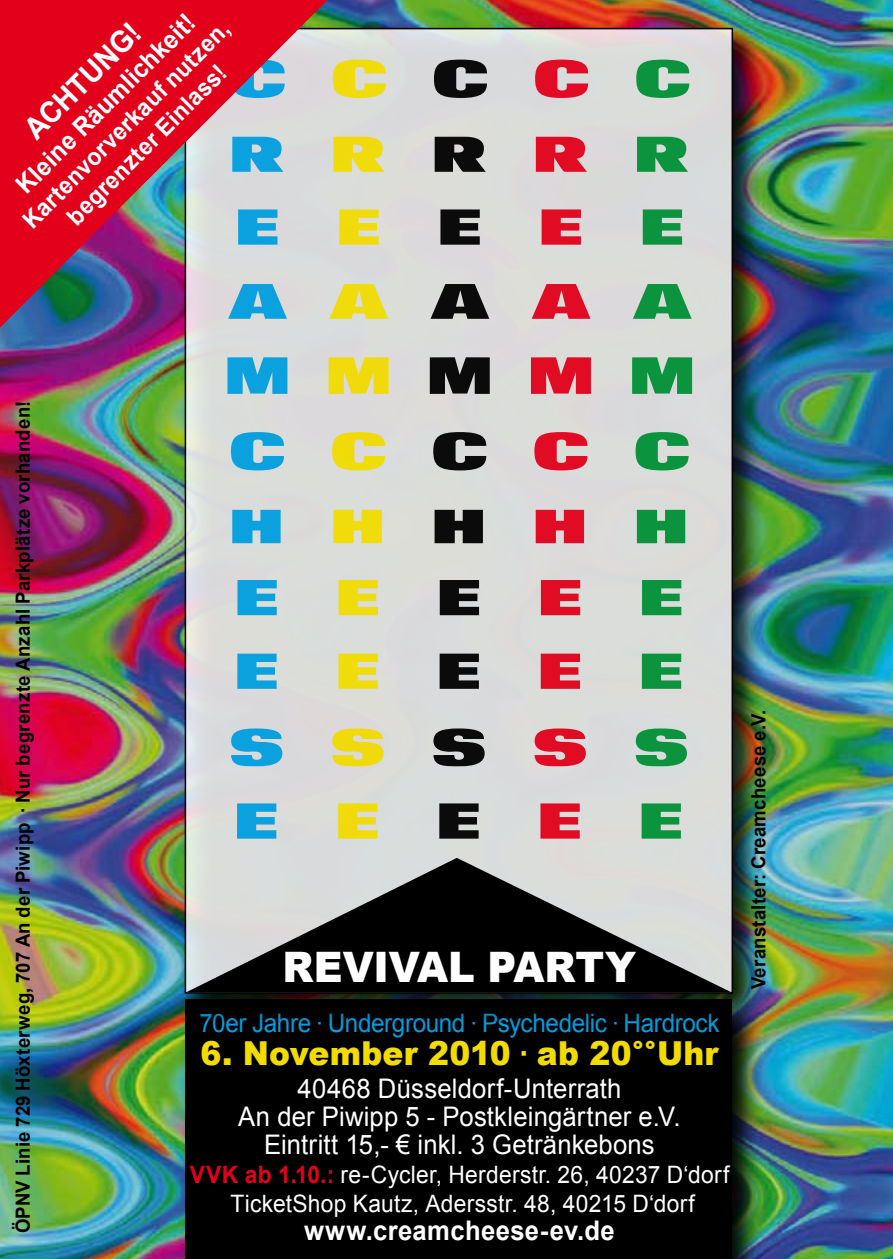
<style>
.page{position:relative;width:893px;height:1259px;background:#fff}
.page>*{position:absolute;margin:0;border:0;box-sizing:border-box;transform-origin:0 0}
.t1{font:900 42px "Arial";letter-spacing:-.005em;color:#fff;scale:.95 1}
.t2{font:900 33px "Arial";letter-spacing:.01em;color:#f2db00;scale:.95 1}
.t3{font:700 30px "Arial";color:#fff;scale:.95 1}
.t4{font:27px/27.9px "Arial";letter-spacing:.01em;color:#fff;text-align:center;scale:.95 1}
.t5{font:700 27px "Arial";letter-spacing:.015em;color:#fff;scale:.95 1}
.t6{font:25.5px "Arial";letter-spacing:-.015em;color:#009ee0;scale:.95 1}
.t7{font:700 25.5px "Arial";color:#fff;scale:.95 1}
.t8{font:24px/28.8px "Arial";letter-spacing:.015em;color:#fff;text-align:center;scale:.95 1}
.t9{font:700 24px/28.8px "Arial";color:#fff;text-align:center;scale:.95 1}
.t10{font:700 19.5px "Arial";letter-spacing:.015em;color:#000;scale:.95 1}
.s1{font-weight:700}
.s2{font-weight:700;color:#e2001a}
</style>
<div class="page">
<img style="left:0;top:0;width:893px;height:1259px">
<div style="left:179px;top:993px;width:582px;height:266px;background:#000;opacity:.95"></div>
<div style="left:186px;top:999px;width:546px;height:260px;background:#000"></div>
<div style="left:179px;top:22px;width:585px;height:1001px;background:#000;opacity:.95"></div>
<div style="left:185px;top:29px;width:547px;height:964px;background:#dadcda"></div>
<svg style="left:186px;top:858px;width:545px;height:134px"></svg>
<svg style="left:232px;top:510px;width:49px;height:33px;background:#25a8de"></svg>
<svg style="left:231px;top:728px;width:51px;height:39px"></svg>
<svg style="left:237px;top:580px;width:40px;height:35px"></svg>
<svg style="left:237px;top:653px;width:40px;height:36px"></svg>
<svg style="left:237px;top:803px;width:39px;height:35px"></svg>
<svg style="left:231px;top:432px;width:53px;height:38px"></svg>
<svg style="left:227px;top:357px;width:60px;height:37px;background:#28a9de"></svg>
<svg style="left:339px;top:209px;width:40px;height:36px"></svg>
<svg style="left:329px;top:284px;width:59px;height:35px"></svg>
<svg style="left:333px;top:60px;width:53px;height:38px"></svg>
<svg style="left:333px;top:137px;width:52px;height:35px;background:#ebda30"></svg>
<svg style="left:333px;top:510px;width:49px;height:33px;background:#eddb25"></svg>
<svg style="left:332px;top:728px;width:51px;height:39px"></svg>
<svg style="left:339px;top:580px;width:39px;height:35px"></svg>
<svg style="left:338px;top:653px;width:40px;height:36px"></svg>
<svg style="left:338px;top:803px;width:39px;height:35px"></svg>
<svg style="left:332px;top:432px;width:53px;height:38px"></svg>
<svg style="left:329px;top:357px;width:60px;height:37px;background:#edda28"></svg>
<svg style="left:440px;top:209px;width:40px;height:36px"></svg>
<svg style="left:430px;top:284px;width:59px;height:35px"></svg>
<svg style="left:434px;top:60px;width:53px;height:38px"></svg>
<svg style="left:435px;top:137px;width:51px;height:35px;background:#2f2f2e"></svg>
<svg style="left:435px;top:510px;width:48px;height:33px;background:#232323"></svg>
<svg style="left:433px;top:728px;width:52px;height:39px"></svg>
<svg style="left:440px;top:580px;width:39px;height:35px"></svg>
<svg style="left:440px;top:653px;width:39px;height:36px"></svg>
<svg style="left:439px;top:803px;width:40px;height:35px"></svg>
<svg style="left:433px;top:432px;width:53px;height:38px"></svg>
<svg style="left:430px;top:357px;width:60px;height:37px;background:#272727"></svg>
<svg style="left:542px;top:209px;width:39px;height:36px"></svg>
<svg style="left:532px;top:284px;width:58px;height:35px"></svg>
<svg style="left:535px;top:60px;width:53px;height:38px"></svg>
<svg style="left:536px;top:137px;width:51px;height:35px;background:#e02d42"></svg>
<svg style="left:536px;top:510px;width:48px;height:33px;background:#e02338"></svg>
<svg style="left:535px;top:728px;width:51px;height:39px"></svg>
<svg style="left:541px;top:580px;width:39px;height:35px"></svg>
<svg style="left:541px;top:653px;width:39px;height:36px"></svg>
<svg style="left:540px;top:803px;width:40px;height:35px"></svg>
<svg style="left:534px;top:432px;width:53px;height:38px"></svg>
<svg style="left:531px;top:357px;width:60px;height:37px;background:#e0273b"></svg>
<svg style="left:643px;top:209px;width:39px;height:36px"></svg>
<svg style="left:633px;top:284px;width:59px;height:35px"></svg>
<svg style="left:636px;top:60px;width:53px;height:38px"></svg>
<svg style="left:637px;top:137px;width:51px;height:35px;background:#2d9e58"></svg>
<svg style="left:637px;top:510px;width:48px;height:33px;background:#239b50"></svg>
<svg style="left:636px;top:728px;width:51px;height:39px"></svg>
<svg style="left:642px;top:580px;width:39px;height:35px"></svg>
<svg style="left:642px;top:653px;width:39px;height:36px"></svg>
<svg style="left:642px;top:803px;width:39px;height:35px"></svg>
<svg style="left:636px;top:432px;width:53px;height:38px"></svg>
<svg style="left:632px;top:357px;width:60px;height:37px;background:#279c53"></svg>
<svg style="left:0;top:0;width:328px;height:328px;fill:#e20122"></svg>
<h3 class="t7" style="left:10px;top:179px;width:256px;rotate:-45deg">Kleine Räumlichkeit!</h3>
<h3 class="t3" style="left:18px;top:122px;width:160px;rotate:-45deg">ACHTUNG!</h3>
<p class="t9" style="left:17px;top:214px;width:298px;rotate:-45deg">Kartenvorverkauf nutzen, begrenzter Einlass!</p>
<p class="t10" style="left:12px;top:1233px;width:878px;rotate:-90deg">ÖPNV Linie 729 Höxterweg, 707 An der Piwipp · Nur begrenzte Anzahl Parkplätze vorhanden!</p>
<h1 class="t1" style="left:283px;top:943px;width:374px">REVIVAL PARTY</h1>
<h3 class="t6" style="left:199px;top:1009px;width:549px">70er Jahre · Underground · Psychedelic · Hardrock</h3>
<h2 class="t2" style="left:201px;top:1035px;width:547px">6. November 2010 <span class="s1">·</span> ab 20°°Uhr</h2>
<h3 class="t4" style="left:238px;top:1075px;width:467px">40468 Düsseldorf-Unterrath<br>An der Piwipp 5 - Postkleingärtner e.V.<br>Eintritt 15,- € inkl. 3 Getränkebons</h3>
<p class="t8" style="left:190px;top:1160px;width:569px"><span class="s2">VVK ab 1.10.:</span> re-Cycler, Herderstr. 26, 40237 D‘dorf<br>TicketShop Kautz, Adersstr. 48, 40215 D‘dorf</p>
<h3 class="t5" style="left:304px;top:1215px;width:329px">www.creamcheese-ev.de</h3>
<p class="t10" style="left:748px;top:989px;width:296px;rotate:-90deg">Veranstalter: Creamcheese e.V.</p>
</div>
